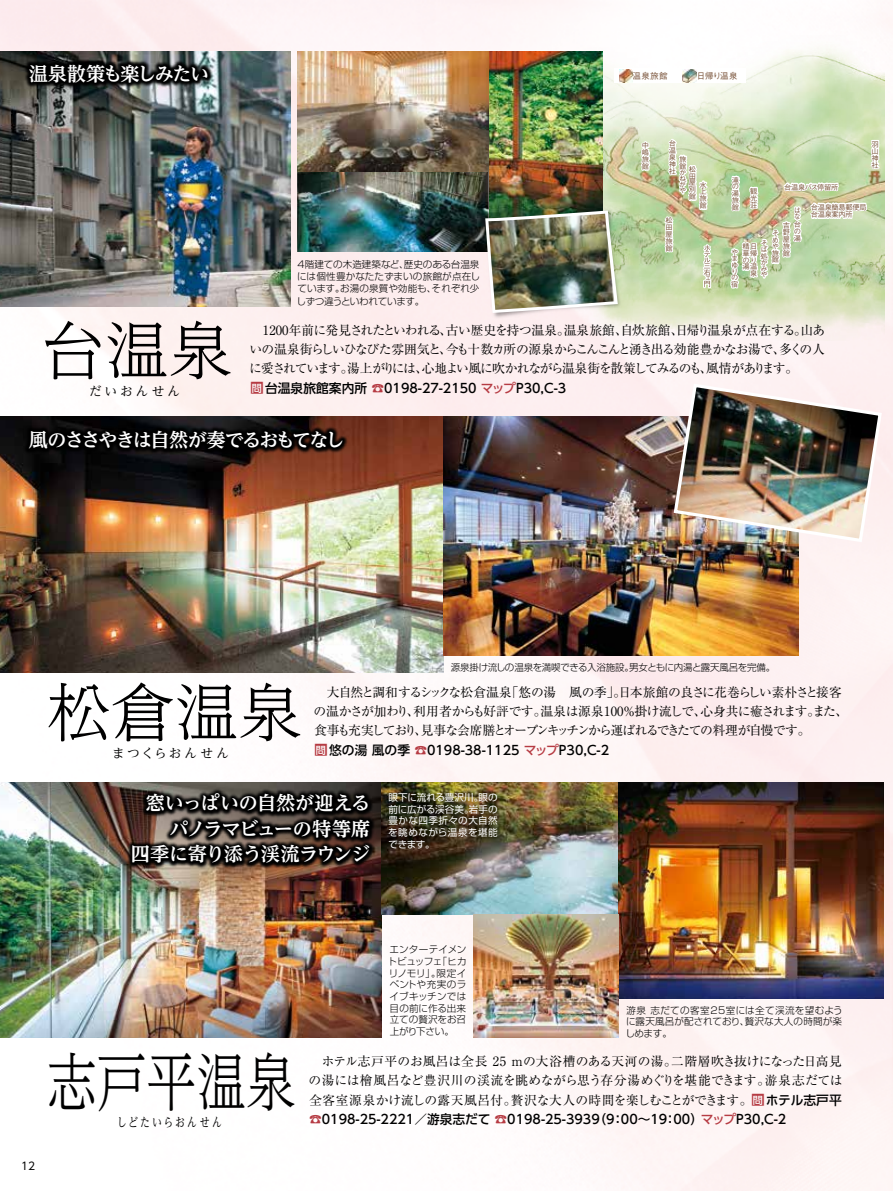
<style>
.page{position:relative;width:893px;height:1191px;background:#fff}
.page>*{position:absolute;margin:0;border:0;box-sizing:border-box;transform-origin:0 0}
.t1{font:300 63.75px "UD Reimin Pro";color:#000}
.t2{font:300 63.75px "UD Reimin Pro";color:#000;scale:.78 1}
.t3{font:700 19.2px/25.5px "UD Reimin Pro";letter-spacing:-.025em;color:#fff;text-align:right}
.t4{font:700 19.2px "UD Reimin Pro";letter-spacing:-.095em;color:#fff}
.t5{font:700 19.2px "UD Reimin Pro";letter-spacing:-.06em;color:#fff}
.t6{font:12.75px/19.2px "Ryumin Pr 6 N";letter-spacing:-.07em;color:#000;text-align:justify}
.t7{font:500 12.75px "UD Shin Go Pro";color:#000}
.t8{font:12.75px "UD Reimin Pro";letter-spacing:.215em;color:#000;scale:.78 1}
.t9{font:12.75px "UD Reimin Pro";letter-spacing:.165em;color:#000}
.t10{font:12.75px "UD Reimin Pro";letter-spacing:.215em;color:#000}
.t11{font:10.65px "UD Shin Go Pro";color:#000}
.t12{font:300 9.6px/11.7px "Shin Go Pr 6 N";letter-spacing:-.01em;color:#000;text-align:justify}
.t13{font:9.6px/11.7px "Shin Go Pr 6 N";letter-spacing:.01em;color:#fff;text-align:justify}
.t14{font:300 9.6px "Shin Go Pr 6 N";letter-spacing:-.03em;color:#000}
.t15{font:500 8.55px "Gothic BBB Pro";letter-spacing:.04em;color:#7b553c}
.t16{font:500 7.2px "Gothic BBB Pro";letter-spacing:-.04em;color:#7b553c}
.s1{font-size:13.8px;color:#b63b43}
.s2{font-size:10.05px;color:#fff}
.s3{color:#b63b43}
.s4{font-family:"UD Shin Go Pro";font-weight:500;font-size:13.8px;color:#b63b43}
.s5{font-family:"UD Shin Go Pro";font-weight:500;font-size:10.05px;color:#fff}
.s6{font-family:"UD Shin Go Pro";font-weight:500}
</style>
<div class="page">
<img style="left:0;top:0;width:893px;height:1191px">
<img style="left:0;top:782px;width:382px;height:255px">
<img style="left:428px;top:782px;width:191px;height:132px">
<img style="left:561px;top:23px;width:323px;height:317px">
<svg style="left:638px;top:119px;width:14px;height:39px"></svg>
<img style="left:662px;top:119px;width:51px;height:170px">
<svg style="left:728px;top:139px;width:153px;height:151px;background:#c8d7ae"></svg>
<img style="left:298px;top:51px;width:191px;height:201px">
<img style="left:0;top:417px;width:444px;height:255px">
<img style="left:444px;top:417px;width:354px;height:239px">
<img style="left:672px;top:382px;width:212px;height:162px">
<img style="left:0;top:373px;width:401px;height:139px">
<img style="left:0;top:51px;width:290px;height:255px">
<img style="left:0;top:7px;width:266px;height:139px">
<div style="left:614px;top:68px;width:132px;height:15px;background:#fff"></div>
<svg style="left:619px;top:70px;width:13px;height:12px"></svg>
<svg style="left:683px;top:69px;width:13px;height:13px"></svg>
<img style="left:489px;top:51px;width:114px;height:107px">
<img style="left:434px;top:158px;width:238px;height:212px">
<svg style="left:485px;top:210px;width:133px;height:103px"></svg>
<img style="left:488px;top:214px;width:126px;height:96px">
<img style="left:619px;top:782px;width:264px;height:216px">
<img style="left:73px;top:736px;width:355px;height:216px">
<img style="left:474px;top:914px;width:145px;height:123px">
<img style="left:868px;top:731px;width:25px;height:137px">
<h2 class="t5" style="left:29px;top:58px;width:182px">温泉散策も楽しみたい</h2>
<p class="t15" style="left:633px;top:69px;width:107px">温泉旅館 　　　日帰り温泉</p>
<p class="t12" style="left:297px;top:257px;width:185px;line-height:12.3px">4階建ての木造建築など、歴史のある台温泉には個性豊かなたたずまいの旅館が点在しています。お湯の泉質や効能も、それぞれ少しずつ違うといわれています。</p>
<p class="t16" style="left:642px;top:140px;width:9px">中</p>
<p class="t16" style="left:642px;top:147px;width:9px">嶋</p>
<p class="t16" style="left:642px;top:154px;width:9px">旅</p>
<p class="t16" style="left:642px;top:161px;width:9px">館</p>
<p class="t16" style="left:669px;top:137px;width:9px">台</p>
<p class="t16" style="left:669px;top:144px;width:9px">温</p>
<p class="t16" style="left:669px;top:151px;width:9px">泉</p>
<p class="t16" style="left:679px;top:153px;width:9px">旅</p>
<p class="t16" style="left:669px;top:158px;width:9px">神</p>
<p class="t16" style="left:679px;top:160px;width:9px">館</p>
<p class="t16" style="left:689px;top:163px;width:9px">松</p>
<p class="t16" style="left:669px;top:165px;width:9px">社</p>
<p class="t16" style="left:679px;top:166px;width:9px">か</p>
<p class="t16" style="left:689px;top:170px;width:9px">田</p>
<p class="t16" style="left:679px;top:173px;width:9px">ね</p>
<p class="t16" style="left:689px;top:177px;width:9px">屋</p>
<p class="t16" style="left:679px;top:179px;width:9px">が</p>
<p class="t16" style="left:700px;top:179px;width:9px">水</p>
<p class="t16" style="left:689px;top:184px;width:9px">別</p>
<p class="t16" style="left:679px;top:185px;width:9px">や</p>
<p class="t16" style="left:700px;top:186px;width:9px">上</p>
<p class="t16" style="left:689px;top:191px;width:9px">館</p>
<p class="t16" style="left:700px;top:193px;width:9px">旅</p>
<p class="t16" style="left:700px;top:200px;width:9px">館</p>
<p class="t16" style="left:665px;top:215px;width:9px">松</p>
<p class="t16" style="left:665px;top:222px;width:9px">田</p>
<p class="t16" style="left:665px;top:228px;width:9px">屋</p>
<p class="t16" style="left:665px;top:235px;width:9px">旅</p>
<p class="t16" style="left:665px;top:242px;width:9px">館</p>
<p class="t16" style="left:871px;top:138px;width:9px">羽</p>
<p class="t16" style="left:871px;top:145px;width:9px">山</p>
<p class="t16" style="left:871px;top:152px;width:9px">神</p>
<p class="t16" style="left:871px;top:159px;width:9px">社</p>
<p class="t16" style="left:732px;top:174px;width:9px">滝</p>
<p class="t16" style="left:784px;top:181px;width:56px">台温泉バス停留所</p>
<p class="t16" style="left:732px;top:181px;width:9px">の</p>
<p class="t16" style="left:750px;top:185px;width:9px">観</p>
<p class="t16" style="left:732px;top:187px;width:9px">湯</p>
<p class="t16" style="left:750px;top:192px;width:9px">光</p>
<p class="t16" style="left:732px;top:194px;width:9px">旅</p>
<p class="t16" style="left:750px;top:199px;width:9px">荘</p>
<p class="t16" style="left:811px;top:201px;width:57px">台温泉簡易郵便局</p>
<p class="t16" style="left:732px;top:201px;width:9px">館</p>
<p class="t16" style="left:794px;top:204px;width:9px">は</p>
<p class="t16" style="left:794px;top:232px;width:9px">湯</p>
<p class="t16" style="left:794px;top:211px;width:9px">な</p>
<p class="t16" style="left:811px;top:209px;width:43px">台温泉案内所</p>
<p class="t16" style="left:794px;top:219px;width:9px">台</p>
<p class="t16" style="left:783px;top:220px;width:9px">吉</p>
<p class="t16" style="left:794px;top:225px;width:9px">の</p>
<p class="t16" style="left:783px;top:227px;width:9px">野</p>
<p class="t16" style="left:772px;top:228px;width:9px">そ</p>
<p class="t16" style="left:783px;top:233px;width:9px">屋</p>
<p class="t16" style="left:772px;top:234px;width:9px">め</p>
<p class="t16" style="left:760px;top:237px;width:9px">そ</p>
<p class="t16" style="left:783px;top:240px;width:9px">旅</p>
<p class="t16" style="left:772px;top:240px;width:9px">や</p>
<p class="t16" style="left:742px;top:241px;width:17px">精日</p>
<p class="t16" style="left:760px;top:244px;width:9px">ば</p>
<p class="t16" style="left:731px;top:246px;width:9px">や</p>
<p class="t16" style="left:772px;top:247px;width:9px">旅</p>
<p class="t16" style="left:783px;top:247px;width:9px">館</p>
<p class="t16" style="left:742px;top:248px;width:17px">華帰</p>
<p class="t16" style="left:760px;top:250px;width:9px">処</p>
<p class="t16" style="left:731px;top:253px;width:9px">ま</p>
<p class="t16" style="left:772px;top:254px;width:9px">館</p>
<p class="t16" style="left:742px;top:254px;width:17px">のり</p>
<p class="t16" style="left:760px;top:257px;width:9px">か</p>
<p class="t16" style="left:731px;top:259px;width:9px">ゆ</p>
<p class="t16" style="left:742px;top:261px;width:17px">湯温</p>
<p class="t16" style="left:760px;top:263px;width:9px">み</p>
<p class="t16" style="left:731px;top:266px;width:9px">り</p>
<p class="t16" style="left:750px;top:268px;width:9px">泉</p>
<p class="t16" style="left:760px;top:269px;width:9px">や</p>
<p class="t16" style="left:731px;top:272px;width:9px">の</p>
<p class="t16" style="left:731px;top:278px;width:9px">宿</p>
<h1 class="t1" style="left:41px;top:298px;width:193px">台温泉</h1>
<p class="t10" style="left:89px;top:380px;width:93px">だいおんせん</p>
<p class="t7" style="left:250px;top:377px;width:318px"><span class="s1">■</span><span class="s2">問</span>台温泉旅館案内所 <span class="s3">☎</span>0198-27-2150 <span class="s3">マップ</span>P30,C-3</p>
<p class="t6" style="left:249px;top:319px;width:578px">　1200年前に発見されたといわれる、古い歴史を持つ温泉。温泉旅館、自炊旅館、日帰り温泉が点在する。山あいの温泉街らしいひなびた雰囲気と、今も十数カ所の源泉からこんこんと湧き出る効能豊かなお湯で、多くの人に愛されています。湯上がりには、心地よい風に吹かれながら温泉街を散策してみるのも、風情があります。</p>
<h2 class="t4" style="left:29px;top:424px;width:317px">風のささやきは自然が奏でるおもてなし</h2>
<p class="t14" style="left:451px;top:659px;width:326px">源泉掛け流しの温泉を満喫できる入浴施設。男女ともに内湯と露天風呂を完備。</p>
<h1 class="t1" style="left:47px;top:660px;width:257px">松倉温泉</h1>
<p class="t9" style="left:112px;top:742px;width:118px">まつくらおんせん</p>
<p class="t7" style="left:314px;top:739px;width:297px"><span class="s1">■</span><span class="s2">問</span>悠の湯 風の季 <span class="s3">☎</span>0198-38-1125 <span class="s3">マップ</span>P30,C-2</p>
<p class="t6" style="left:314px;top:681px;width:536px;text-align:left">　大自然と調和するシックな松倉温泉「悠の湯　風の季」。日本旅館の良さに花巻らしい素朴さと接客の温かさが加わり、利用者からも好評です。温泉は源泉100％掛け流しで、心身共に癒されます。また、食事も充実しており、見事な会席膳とオープンキッチンから運ばれるできたての料理が自慢です。</p>
<h2 class="t3" style="left:131px;top:790px;width:241px">窓いっぱいの自然が迎えるパノラマビューの特等席<br>四季に寄り添う渓流ラウンジ</h2>
<p class="t13" style="left:388px;top:790px;width:111px">眼下に流れる豊沢川。眼の前に広がる渓谷美。岩手の豊かな四季折々の大自然を眺めながら温泉を堪能できます。</p>
<p class="t12" style="left:388px;top:942px;width:81px">エンターテイメントビュッフェ「ヒカリノモリ」。限定イベントや充実のライブキッチンでは目の前に作る出来立ての贅沢をお召上がり下さい。</p>
<p class="t12" style="left:625px;top:1003px;width:219px">游泉 志だての客室25室には全て渓流を望むように露天風呂が配されており、贅沢な大人の時間が楽しめます。</p>
<p class="t11" style="left:21px;top:1157px;width:16px">12</p>
<h1 class="t2" style="left:47px;top:1030px;width:321px">志戸平温泉</h1>
<p class="t8" style="left:117px;top:1112px;width:137px">しどたいらおんせん</p>
<p class="t7" style="left:309px;top:1108px;width:479px"><span class="s3">☎</span>0198-25-2221／游泉志だて <span class="s3">☎</span>0198-25-3939（9：00～19：00）<span class="s3">マップ</span>P30,C-2</p>
<p class="t6" style="left:309px;top:1051px;width:535px;text-indent:13px">ホテル志戸平のお風呂は全長 25 ｍの大浴槽のある天河の湯。二階層吹き抜けになった日高見の湯には檜風呂など豊沢川の渓流を眺めながら思う存分湯めぐりを堪能できます。游泉志だては全客室源泉かけ流しの露天風呂付。贅沢な大人の時間を楽しむことができます。<span class="s4">■</span><span class="s5">問</span><span class="s6">ホテル志戸平</span></p>
</div>
